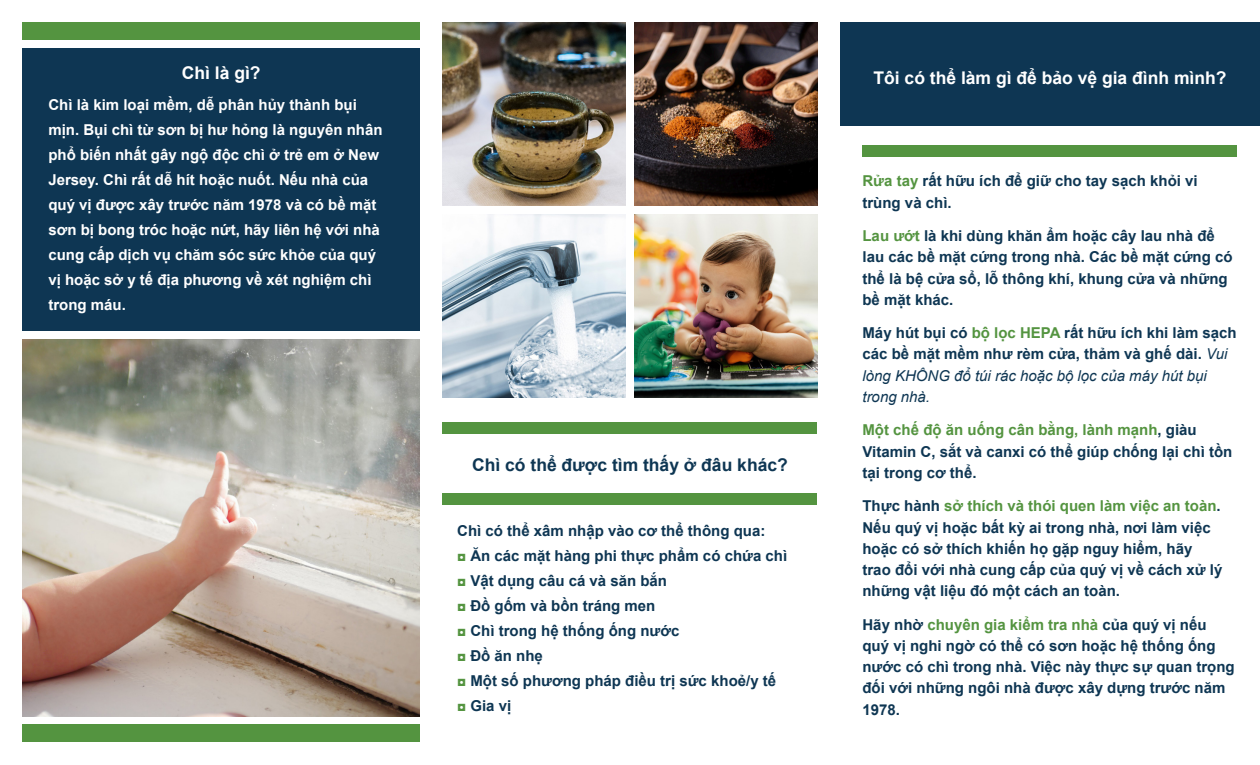
<style>
.page{position:relative;width:1260px;height:765px;background:#fff}
.page>*{position:absolute;margin:0;border:0;box-sizing:border-box;transform-origin:0 0}
.t1{font:700 17.5px "Arial";color:#fff}
.t2{font:700 17.5px "Arial";color:#0e3653}
.t3{font:700 15px/21.2px "Arial";color:#0e3653}
.t4{font:700 15px/25px "Arial";color:#fff}
.s1{color:#549440}
.s2{font-weight:400;font-style:italic}
</style>
<div class="page">
<img style="left:22px;top:339px;width:398px;height:377px">
<div style="left:22px;top:49px;width:398px;height:282px;background:#0e3653"></div>
<div style="left:840px;top:22px;width:420px;height:104px;background:#0e3653"></div>
<div style="left:22px;top:22px;width:398px;height:19px;background:#549440"></div>
<div style="left:442px;top:494px;width:376px;height:11px;background:#549440"></div>
<div style="left:442px;top:422px;width:376px;height:12px;background:#549440"></div>
<div style="left:862px;top:145px;width:376px;height:11px;background:#549440"></div>
<div style="left:22px;top:724px;width:398px;height:18px;background:#549440"></div>
<img style="left:442px;top:22px;width:184px;height:184px">
<img style="left:442px;top:214px;width:184px;height:183px">
<img style="left:634px;top:214px;width:184px;height:183px">
<img style="left:634px;top:22px;width:184px;height:184px">
<p class="t1" style="left:182px;top:61px;width:80px">Chì là gì?</p>
<p class="t1" style="left:874px;top:65px;width:355px">Tôi có thể làm gì để bảo vệ gia đình mình?</p>
<p class="t4" style="left:48px;top:92px;width:336px">Chì là kim loại mềm, dễ phân hủy thành bụi mịn. Bụi chì từ sơn bị hư hỏng là nguyên nhân phổ biến nhất gây ngộ độc chì ở trẻ em ở New Jersey. Chì rất dễ hít hoặc nuốt. Nếu nhà của quý vị được xây trước năm 1978 và có bề mặt sơn bị bong tróc hoặc nứt, hãy liên hệ với nhà cung cấp dịch vụ chăm sóc sức khỏe của quý vị hoặc sở y tế địa phương về xét nghiệm chì trong máu.</p>
<p class="t2" style="left:472px;top:453px;width:317px">Chì có thể được tìm thấy ở đâu khác?</p>
<p class="t3" style="left:457px;top:520px;width:310px">Chì có thể xâm nhập vào cơ thể thông qua:</p>
<p class="t3" style="left:457px;top:545px;width:332px"><span class="s1">◘</span> Ăn các mặt hàng phi thực phẩm có chứa chì</p>
<p class="t3" style="left:457px;top:570px;width:211px"><span class="s1">◘</span> Vật dụng câu cá và săn bắn</p>
<p class="t3" style="left:457px;top:595px;width:200px"><span class="s1">◘</span> Đồ gốm và bồn tráng men</p>
<p class="t3" style="left:457px;top:620px;width:224px"><span class="s1">◘</span> Chì trong hệ thống ống nước</p>
<p class="t3" style="left:457px;top:645px;width:87px"><span class="s1">◘</span> Đồ ăn nhẹ</p>
<p class="t3" style="left:457px;top:670px;width:321px"><span class="s1">◘</span> Một số phương pháp điều trị sức khoẻ/y tế</p>
<p class="t3" style="left:457px;top:695px;width:56px"><span class="s1">◘</span> Gia vị</p>
<p class="t3" style="left:862px;top:171px;width:337px"><span class="s1">Rửa tay</span> rất hữu ích để giữ cho tay sạch khỏi vi trùng và chì.</p>
<p class="t3" style="left:862px;top:225px;width:372px"><span class="s1">Lau ướt</span> là khi dùng khăn ẩm hoặc cây lau nhà để lau các bề mặt cứng trong nhà. Các bề mặt cứng có thể là bệ cửa sổ, lỗ thông khí, khung cửa và những bề mặt khác.</p>
<p class="t3" style="left:862px;top:322px;width:376px">Máy hút bụi có <span class="s1">bộ lọc HEPA</span> rất hữu ích khi làm sạch các bề mặt mềm như rèm cửa, thảm và ghế dài. <span class="s2">Vui lòng KHÔNG đổ túi rác hoặc bộ lọc của máy hút bụi trong nhà.</span></p>
<p class="t3" style="left:862px;top:420px;width:371px"><span class="s1">Một chế độ ăn uống cân bằng, lành mạnh</span>, giàu<br>Vitamin C, sắt và canxi có thể giúp chống lại chì tồn tại trong cơ thể.</p>
<p class="t3" style="left:862px;top:496px;width:361px">Thực hành <span class="s1">sở thích và thói quen làm việc an toàn</span>.<br>Nếu quý vị hoặc bất kỳ ai trong nhà, nơi làm việc hoặc có sở thích khiến họ gặp nguy hiểm, hãy trao đổi với nhà cung cấp của quý vị về cách xử lý những vật liệu đó một cách an toàn.</p>
<p class="t3" style="left:862px;top:614px;width:374px">Hãy nhờ <span class="s1">chuyên gia kiểm tra nhà</span> của quý vị nếu quý vị nghi ngờ có thể có sơn hoặc hệ thống ống nước có chì trong nhà. Việc này thực sự quan trọng đối với những ngôi nhà được xây dựng trước năm 1978.</p>
</div>
